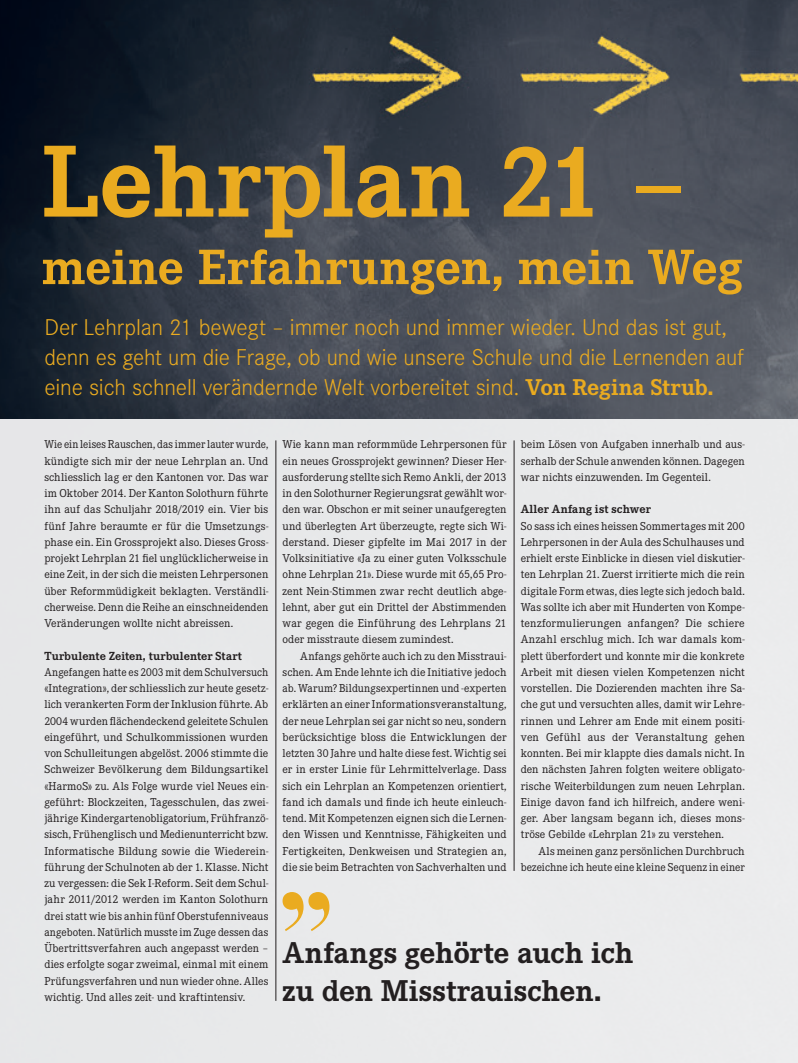
<style>
.page{position:relative;width:798px;height:1063px;background:#fff}
.page>*{position:absolute;margin:0;border:0;box-sizing:border-box;transform-origin:0 0}
.t1{font:700 106.25px "Corporate E";letter-spacing:.005em;color:#eaab20}
.t2{font:700 51.5px "Corporate E";letter-spacing:.005em;color:#eaab20}
.p_quote{font:700 31.25px/37.5px "Corporate E";color:#231f20}
.p_lead{font:300 23.75px/30px "Corporate S";letter-spacing:-.005em;color:#eaab20}
.t3{font:700 12.25px "Corporate E";letter-spacing:.005em;color:#231f20}
.p_erste_zeile_neu{font:11.88px/16.2px "Corporate E";letter-spacing:.01em;color:#231f20;text-align:justify}
.p_erste_zeile_neu-2{font:11.88px/16.2px "Corporate E";letter-spacing:.01em;color:#231f20;text-align:justify;scale:.96 1}
.p_neu{font:11.88px/16.2px "Corporate E";color:#231f20;text-align:justify}
.p_erste_zeile_neu-3{font:11.88px/16.2px "Corporate E";letter-spacing:.01em;color:#231f20;text-align:justify;scale:.95 1}
.s1{font-family:"Corporate E";font-weight:700}
</style>
<div class="page">
<img style="left:0;top:0;width:797px;height:1063px">
<svg style="left:282px;top:892px;width:47px;height:39px;background:#e9cf97"></svg>
<hr style="left:275px;top:440px;width:1px;height:561px;background:#231f20">
<hr style="left:513px;top:440px;width:1px;height:431px;background:#231f20">
<p class="t1" style="left:42px;top:121px;width:644px">Lehrplan 21 –</p>
<p class="t2" style="left:42px;top:238px;width:702px">meine Erfahrungen, mein Weg</p>
<p class="p_lead" style="left:44px;top:312px;width:700px">Der Lehrplan 21 bewegt – immer noch und immer wieder. Und das ist gut, denn es geht um die Frage, ob und wie unsere Schule und die Lernenden auf eine sich schnell verändernde Welt vorbereitet sind. <span class="s1">Von Regina Strub.</span></p>
<p class="p_erste_zeile_neu-3" style="left:44px;top:437px;width:237px">Wie ein leises Rauschen, das immer lauter wurde, kündigte sich mir der neue Lehrplan an. Und schliesslich lag er den Kantonen vor. Das war im Oktober 2014. Der Kanton Solothurn führte ihn auf das Schuljahr 2018/2019 ein. Vier bis fünf Jahre beraumte er für die Umsetzungs&shy;phase ein. Ein Grossprojekt also. Dieses Gross&shy;projekt Lehrplan 21 fiel unglücklicherweise in eine Zeit, in der sich die meisten Lehrpersonen über Reformmüdigkeit beklagten. Verständli&shy;cherweise. Denn die Reihe an einschneidenden Veränderungen wollte nicht abreissen.</p>
<p class="t3" style="left:44px;top:649px;width:199px">Turbulente Zeiten, turbulenter Start</p>
<p class="p_erste_zeile_neu-2" style="left:44px;top:664px;width:235px">Angefangen hatte es 2003 mit dem Schulversuch «Integration», der schliesslich zur heute gesetz&shy;lich verankerten Form der Inklusion führte. Ab 2004 wurden flächendeckend geleitete Schulen eingeführt, und Schulkommissionen wurden von Schulleitungen abgelöst. 2006 stimmte die Schweizer Bevölkerung dem Bildungsartikel «HarmoS» zu. Als Folge wurde viel Neues ein&shy;geführt: Blockzeiten, Tagesschulen, das zwei&shy;jährige Kindergartenobligatorium, Frühfranzö&shy;sisch, Frühenglisch und Medienunterricht bzw.<br>Informatische Bildung sowie die Wiederein&shy;führung der Schulnoten ab der 1. Klasse. Nicht zu vergessen: die Sek I-Reform. Seit dem Schul&shy;jahr 2011/2012 werden im Kanton Solothurn drei statt wie bis anhin fünf Oberstufenniveaus angeboten. Natürlich musste im Zuge dessen das Übertrittsverfahren auch angepasst werden – dies erfolgte sogar zweimal, einmal mit einem Prüfungsverfahren und nun wieder ohne. Alles wichtig. Und alles zeit- und kraftintensiv.</p>
<p class="p_erste_zeile_neu" style="left:282px;top:437px;width:225px">Wie kann man reformmüde Lehrpersonen für ein neues Grossprojekt gewinnen? Dieser Her&shy;ausforderung stellte sich Remo Ankli, der 2013 in den Solothurner Regierungsrat gewählt wor&shy;den war. Obschon er mit seiner unaufgeregten und überlegten Art überzeugte, regte sich Wi&shy;derstand. Dieser gipfelte im Mai 2017 in der Volksinitiative «Ja zu einer guten Volksschule ohne Lehrplan 21». Diese wurde mit 65,65 Pro&shy;zent Nein-Stimmen zwar recht deutlich abge&shy;lehnt, aber gut ein Drittel der Abstimmenden war gegen die Einführung des Lehrplans 21 oder misstraute diesem zumindest.</p>
<p class="p_neu" style="left:282px;top:648px;width:225px;text-indent:18px">Anfangs gehörte auch ich zu den Misstraui&shy;schen. Am Ende lehnte ich die Initiative jedoch ab. Warum? Bildungsexpertinnen und -experten erklärten an einer Informationsveranstaltung, der neue Lehrplan sei gar nicht so neu, sondern berücksichtige bloss die Entwicklungen der letzten 30 Jahre und halte diese fest. Wichtig sei er in erster Linie für Lehrmittelverlage. Dass sich ein Lehrplan an Kompetenzen orientiert, fand ich damals und finde ich heute einleuch&shy;tend. Mit Kompetenzen eignen sich die Lernen&shy;den Wissen und Kenntnisse, Fähigkeiten und Fertigkeiten, Denkweisen und Strategien an, die sie beim Betrachten von Sachverhalten und</p>
<p class="p_neu" style="left:520px;top:437px;width:225px">beim Lösen von Aufgaben innerhalb und aus&shy;serhalb der Schule anwenden können. Dagegen war nichts einzuwenden. Im Gegenteil.</p>
<p class="t3" style="left:520px;top:502px;width:132px">Aller Anfang ist schwer</p>
<p class="p_erste_zeile_neu" style="left:520px;top:518px;width:225px">So sass ich eines heissen Sommertages mit 200<br>Lehrpersonen in der Aula des Schulhauses und erhielt erste Einblicke in diesen viel diskutier&shy;ten Lehrplan 21. Zuerst irritierte mich die rein digitale Form etwas, dies legte sich jedoch bald.<br>Was sollte ich aber mit Hunderten von Kompe&shy;tenzformulierungen anfangen? Die schiere Anzahl erschlug mich. Ich war damals kom&shy;plett überfordert und konnte mir die konkrete Arbeit mit diesen vielen Kompetenzen nicht vorstellen. Die Dozierenden machten ihre Sa&shy;che gut und versuchten alles, damit wir Lehre&shy;rinnen und Lehrer am Ende mit einem positi&shy;ven Gefühl aus der Veranstaltung gehen konnten. Bei mir klappte dies damals nicht. In den nächsten Jahren folgten weitere obligato&shy;rische Weiterbildungen zum neuen Lehrplan.<br>Einige davon fand ich hilfreich, andere weni&shy;ger. Aber langsam begann ich, dieses mons&shy;tröse Gebilde «Lehrplan 21» zu verstehen.</p>
<p class="p_neu" style="left:520px;top:843px;width:225px;text-align:right">Als meinen ganz persönlichen Durchbruch bezeichne ich heute eine kleine Sequenz in einer</p>
<p class="p_quote" style="left:282px;top:935px;width:352px">Anfangs gehörte auch ich zu den Misstrauischen.</p>
</div>
